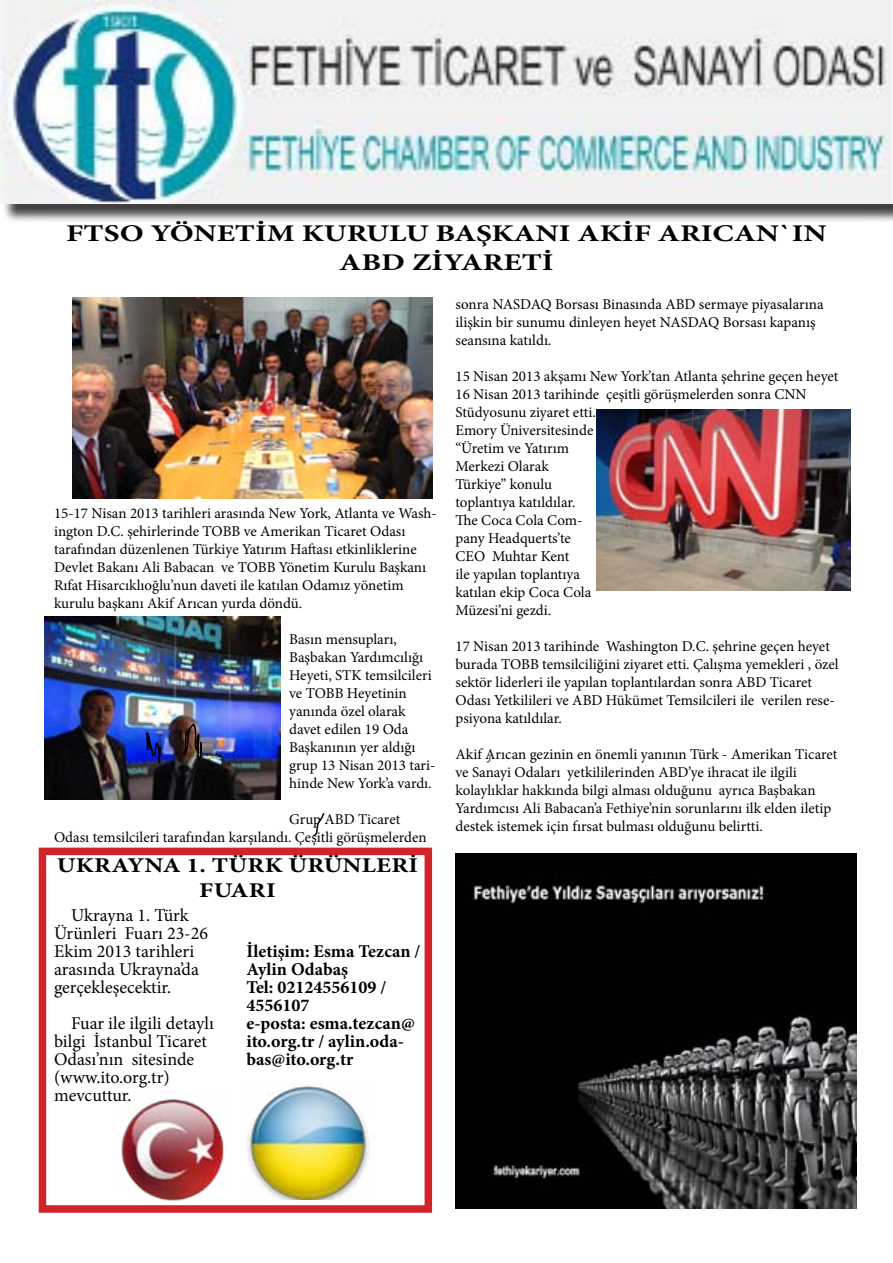
<style>
.page{position:relative;width:893px;height:1263px;background:#fff}
.page>*{position:absolute;margin:0;border:0;box-sizing:border-box;transform-origin:0 0}
.t1{font:700 24px/28.8px "Minion Pro";color:#000;text-align:center;scale:1.31 1}
.t2{font:700 21px "Minion Pro";letter-spacing:.01em;color:#000;scale:1.22 1}
.t3{font:18px/18px "Minion Pro";color:#000}
.t4{font:700 18px/18px "Minion Pro";color:#000}
.t5{font:15px/18px "Minion Pro";color:#000}
</style>
<div class="page">
<div style="left:3px;top:3px;width:890px;height:220px;background:#000;opacity:.75"></div>
<img style="left:0;top:0;width:893px;height:203px">
<img style="left:73px;top:298px;width:359px;height:201px">
<img style="left:596px;top:410px;width:254px;height:180px">
<img style="left:44px;top:617px;width:237px;height:182px">
<img style="left:121px;top:1099px;width:103px;height:102px">
<img style="left:247px;top:1085px;width:123px;height:114px">
<div style="left:39px;top:848px;width:393px;height:365px;border:8px solid #d2232a"></div>
<svg style="left:313px;top:813px;width:12px;height:24px"></svg>
<svg style="left:145px;top:723px;width:17px;height:41px"></svg>
<svg style="left:183px;top:723px;width:20px;height:41px"></svg>
<svg style="left:486px;top:756px;width:5px;height:7px"></svg>
<img style="left:455px;top:853px;width:402px;height:356px">
<h1 class="t1" style="left:66px;top:218px;width:582px">FTSO YÖNETİM KURULU BAŞKANI AKİF ARICAN`IN<br>ABD ZİYARETİ</h1>
<p class="t5" style="left:54px;top:504px;width:384px">15-17 Nisan 2013 tarihleri arasında New York, Atlanta ve Wash&shy;ington D.C. şehirlerinde TOBB ve Amerikan Ticaret Odası tarafından düzenlenen Türkiye Yatırım Haftası etkinliklerine Devlet Bakanı Ali Babacan ve TOBB Yönetim Kurulu Başkanı Rıfat Hisarcıklıoğlu’nun daveti ile katılan Odamız yönetim kurulu başkanı Akif Arıcan yurda döndü.</p>
<p class="t5" style="left:289px;top:630px;width:148px">Basın mensupları,<br>Başbakan Yardımcılığı<br>Heyeti, STK temsilcileri ve TOBB Heyetinin yanında özel olarak davet edilen 19 Oda<br>Başkanının yer aldığı grup 13 Nisan 2013 tari&shy;hinde New York’a vardı.</p>
<p class="t5" style="left:54px;top:810px;width:374px;text-indent:235px">Grup ABD Ticaret<br>Odası temsilcileri tarafından karşılandı. Çeşitli görüşmelerden</p>
<h2 class="t2" style="left:57px;top:851px;width:31px">Ukrayna</h2>
<h2 class="t2" style="left:187px;top:851px;width:51px">1. Türk</h2>
<h2 class="t2" style="left:289px;top:851px;width:31px">Ürünler</h2>
<h2 class="t2" style="left:408px;top:851px;width:9px">İ</h2>
<h2 class="t2" style="left:199px;top:876px;width:26px">Fuarı</h2>
<p class="t3" style="left:54px;top:906px;width:155px;text-indent:17px">Ukrayna 1. Türk<br>Ürünleri Fuarı 23-26<br>Ekim 2013 tarihleri arasında Ukrayna’da gerçekleşecektir.</p>
<p class="t3" style="left:54px;top:1014px;width:161px;text-indent:17px">Fuar ile ilgili detaylı bilgi İstanbul Ticaret<br>Odası’nın sitesinde (www.ito.org.tr) mevcuttur.</p>
<p class="t4" style="left:246px;top:942px;width:175px">İletişim: Esma Tezcan /<br>Aylin Odabaş<br>Tel: 02124556109 /<br>4556107<br>e-posta: esma.tezcan@ ito.org.tr / aylin.oda&shy;bas@ito.org.tr</p>
<p class="t5" style="left:455px;top:295px;width:370px">sonra NASDAQ Borsası Binasında ABD sermaye piyasalarına ilişkin bir sunumu dinleyen heyet NASDAQ Borsası kapanış seansına katıldı.</p>
<p class="t5" style="left:455px;top:367px;width:384px">15 Nisan 2013 akşamı New York’tan Atlanta şehrine geçen heyet<br>16 Nisan 2013 tarihinde çeşitli görüşmelerden sonra CNN<br>Stüdyosunu ziyaret etti.<br>Emory Üniversitesinde<br>“Üretim ve Yatırım<br>Merkezi Olarak<br>Türkiye” konulu<br>toplantıya katıldılar.<br>The Coca Cola Com-<br>pany Headquerts’te<br>CEO Muhtar Kent<br>ile yapılan toplantıya<br>katılan ekip Coca Cola<br>Müzesi’ni gezdi.</p>
<p class="t5" style="left:455px;top:637px;width:385px">17 Nisan 2013 tarihinde Washington D.C. şehrine geçen heyet burada TOBB temsilciliğini ziyaret etti. Çalışma yemekleri , özel sektör liderleri ile yapılan toplantılardan sonra ABD Ticaret Odası Yetkilileri ve ABD Hükümet Temsilcileri ile verilen rese&shy;psiyona katıldılar.</p>
<p class="t5" style="left:455px;top:745px;width:383px">Akif Arıcan gezinin en önemli yanının Türk - Amerikan Ticaret ve Sanayi Odaları yetkililerinden ABD’ye ihracat ile ilgili kolaylıklar hakkında bilgi alması olduğunu ayrıca Başbakan Yardımcısı Ali Babacan’a Fethiye’nin sorunlarını ilk elden iletip destek istemek için fırsat bulması olduğunu belirtti.</p>
</div>
